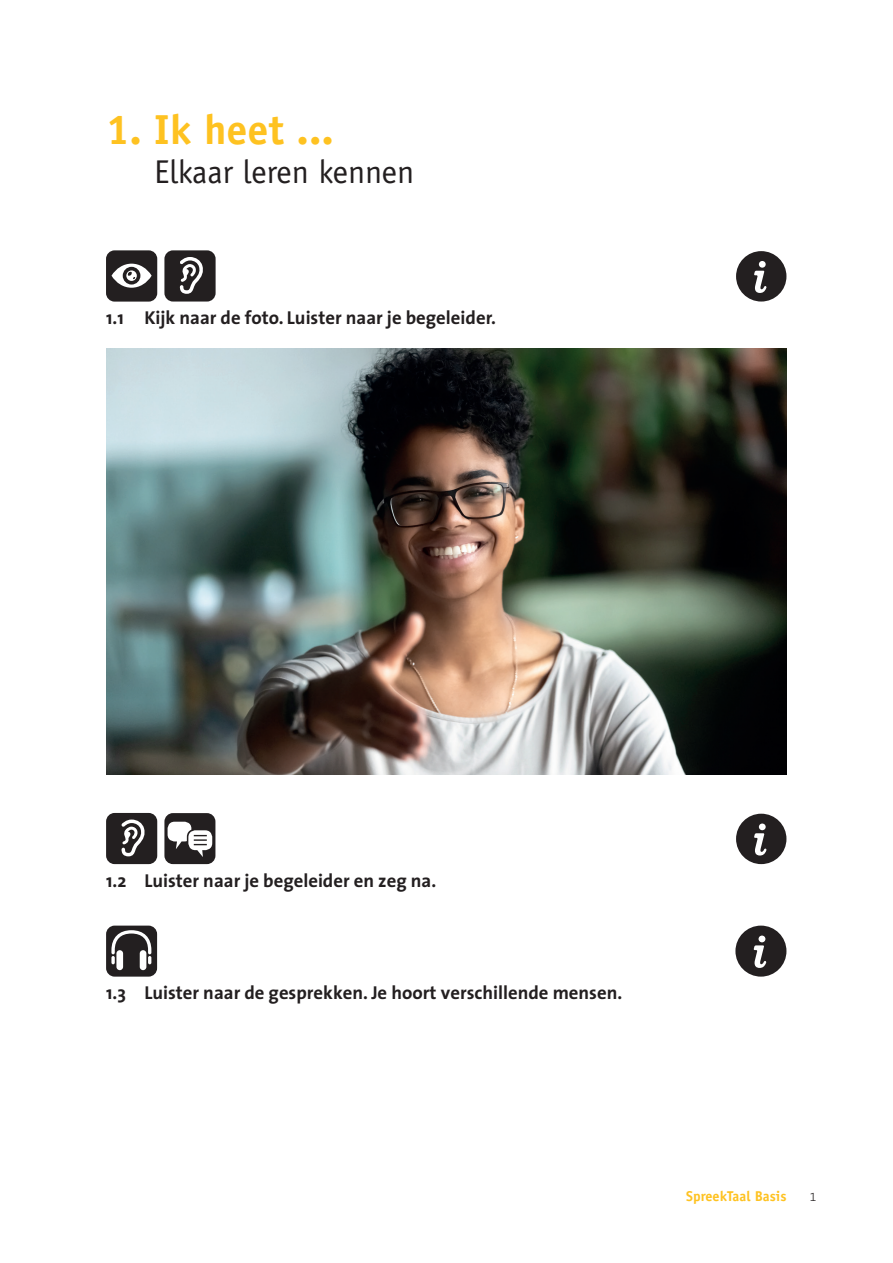
<style>
.page{position:relative;width:893px;height:1263px;background:#fff}
.page>*{position:absolute;margin:0;border:0;box-sizing:border-box;transform-origin:0 0}
.t1{font:700 42px "Officina Sans Std";color:#fec221}
.t2{font:33px "Officina Sans Std";color:#231f20}
.t3{font:700 18.75px "The Sans";color:#231f20}
.t4{font:700 14.25px "Officina Sans Std";color:#fec221}
.t5{font:12px "The Sans Light Expert";color:#231f20}
</style>
<div class="page">
<div style="left:106px;top:250px;width:51px;height:52px;background:#231f20;border-radius:9px"></div>
<svg style="left:112px;top:264px;width:40px;height:24px"></svg>
<div style="left:164px;top:250px;width:52px;height:52px;background:#231f20;border-radius:9px"></div>
<svg style="left:180px;top:257px;width:23px;height:37px"></svg>
<div style="left:736px;top:251px;width:50px;height:51px;background:#231f20;border-radius:50%"></div>
<svg style="left:754px;top:261px;width:13px;height:32px"></svg>
<img style="left:106px;top:349px;width:680px;height:425px">
<div style="left:106px;top:813px;width:51px;height:51px;background:#231f20;border-radius:9px"></div>
<svg style="left:121px;top:819px;width:24px;height:37px"></svg>
<div style="left:164px;top:813px;width:51px;height:51px;background:#231f20;border-radius:8px"></div>
<svg style="left:168px;top:822px;width:44px;height:35px"></svg>
<div style="left:736px;top:814px;width:50px;height:50px;background:#231f20;border-radius:50%"></div>
<svg style="left:754px;top:823px;width:13px;height:32px"></svg>
<div style="left:106px;top:926px;width:51px;height:50px;background:#231f20;border-radius:8px"></div>
<svg style="left:111px;top:930px;width:40px;height:40px"></svg>
<div style="left:735px;top:926px;width:51px;height:51px;background:#231f20;border-radius:50%"></div>
<svg style="left:754px;top:935px;width:12px;height:33px"></svg>
<h1 class="t1" style="left:106px;top:104px;width:229px">1. Ik heet ...</h1>
<h2 class="t2" style="left:154px;top:153px;width:261px">Elkaar leren kennen</h2>
<p class="t3" style="left:106px;top:302px;width:391px">1.1 Kijk naar de foto. Luister naar je begeleider.</p>
<p class="t3" style="left:106px;top:864px;width:332px">1.2 Luister naar je begeleider en zeg na.</p>
<p class="t3" style="left:106px;top:977px;width:518px">1.3 Luister naar de gesprekken. Je hoort verschillende mensen.</p>
<p class="t4" style="left:686px;top:1188px;width:102px">SpreekTaal Basis</p>
<p class="t5" style="left:810px;top:1187px;width:8px">1</p>
</div>
